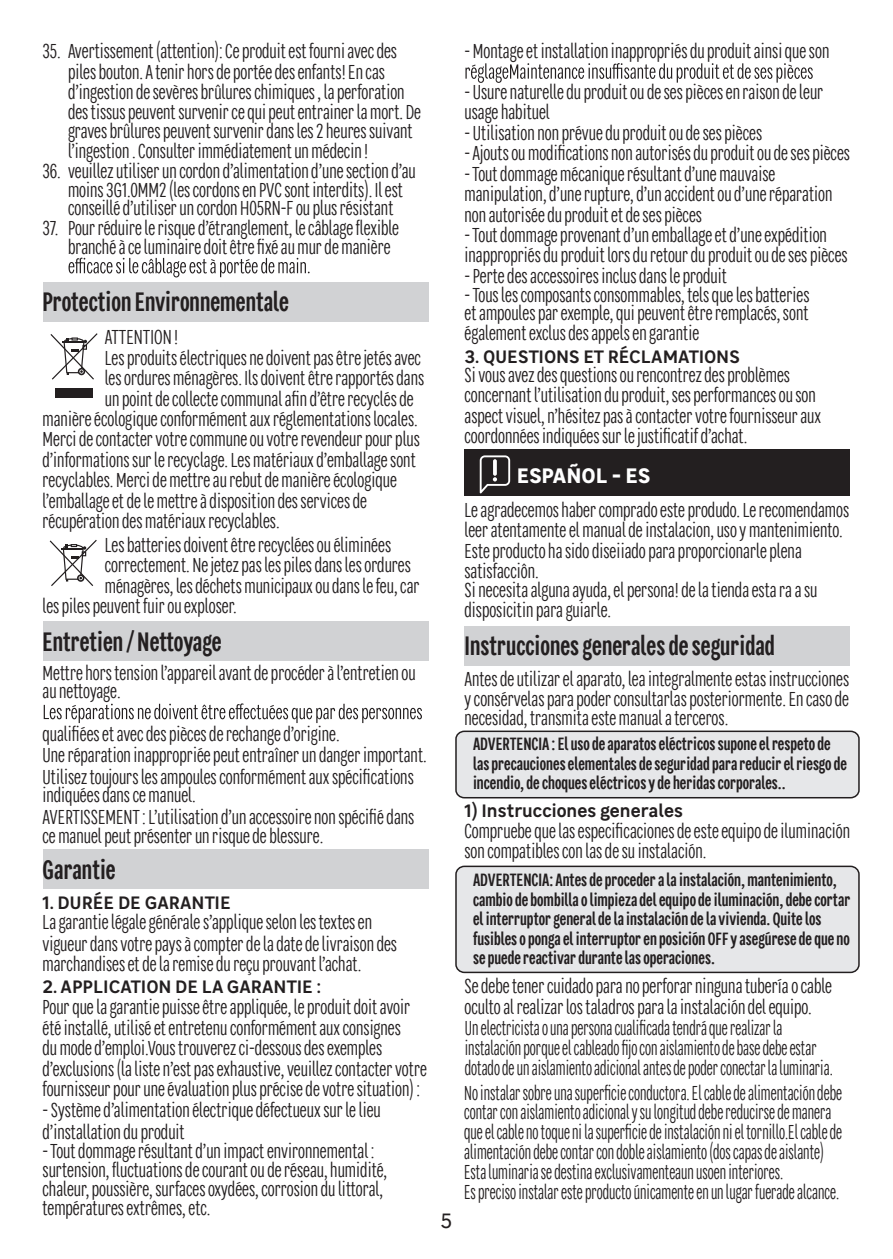
<style>
.page{position:relative;width:893px;height:1259px;background:#fff}
.page>*{position:absolute;margin:0;border:0;box-sizing:border-box;transform-origin:0 0}
.t1{font:700 27px "Leroy Merlin Sans Condensed";color:#231f20}
.t2{font:700 21px "Leroy Merlin Sans";color:#fff}
.t3{font:21px "Leroy Merlin Sans";color:#231f20;scale:.94 1}
.t4{font:20.4px/20.4px "Leroy Merlin Sans Condensed";color:#231f20}
.t5{font:20.4px/19.8px "Leroy Merlin Sans Condensed";color:#231f20;scale:.87 1}
.t6{font:700 18px/19.5px "Leroy Merlin Sans Condensed";color:#231f20}
.t7{font:600 18px "Leroy Merlin Sans";color:#231f20}
</style>
<div class="page">
<div style="left:43px;top:282px;width:385px;height:39px;background:#d1d2d4"></div>
<div style="left:43px;top:621px;width:385px;height:40px;background:#d1d2d4"></div>
<div style="left:43px;top:849px;width:385px;height:40px;background:#d1d2d4"></div>
<svg style="left:69px;top:258px;width:241px;height:19px"></svg>
<svg style="left:50px;top:333px;width:48px;height:46px"></svg>
<div style="left:55px;top:389px;width:37px;height:9px;background:#231f20"></div>
<svg style="left:50px;top:540px;width:47px;height:46px"></svg>
<svg style="left:44px;top:703px;width:378px;height:20px"></svg>
<div style="left:464px;top:449px;width:386px;height:47px;background:#231f20"></div>
<div style="left:464px;top:625px;width:386px;height:40px;background:#d1d2d4"></div>
<div style="left:456px;top:731px;width:403px;height:66px;background:#e6e7e9;border-radius:8px"></div>
<div style="left:455px;top:730px;width:405px;height:68px;border:2px solid #231f20;border-radius:8px"></div>
<div style="left:456px;top:866px;width:403px;height:106px;background:#e6e7e9;border-radius:8px"></div>
<div style="left:455px;top:865px;width:405px;height:108px;border:2px solid #231f20;border-radius:8px"></div>
<svg style="left:465px;top:63px;width:348px;height:20px"></svg>
<svg style="left:480px;top:455px;width:30px;height:38px"></svg>
<p class="t4" style="left:68px;top:41px;width:355px;text-indent:-26px">35. Avertissement (attention): Ce produit est fourni avec des piles bouton. Atenir hors de portée des enfants! En cas d’ingestion de sevères brûlures chimiques , la perforation des tissus peuvent survenir ce qui peut entrainer la mort. De graves brûlures peuvent survenir dans les 2 heures suivant l’ingestion . Consulter immédiatement un médecin !</p>
<p class="t4" style="left:68px;top:162px;width:349px;line-height:18.3px;text-indent:-26px">36. veuillez utiliser un cordon d’alimentation d’une section d’au moins 3G1.0MM2 (les cordons en PVC sont interdits). Il est conseillé d’utiliser un cordon H05RN-F ou plus résistant</p>
<p class="t4" style="left:68px;top:218px;width:333px;line-height:18.9px;text-indent:-26px">37. Pour réduire le risque d’étranglement, le câblage flexible branché à ce luminaire doit être fixé au mur de manière</p>
<h1 class="t1" style="left:43px;top:283px;width:248px">Protection Environnementale</h1>
<p class="t4" style="left:105px;top:326px;width:75px">ATTENTION !</p>
<p class="t4" style="left:105px;top:347px;width:318px">Les produits électriquesne doivent pasêtrejetésavec</p>
<p class="t4" style="left:105px;top:367px;width:321px">les ordures ménagères. Ilsdoivent êtrerapportés dans</p>
<p class="t4" style="left:105px;top:388px;width:310px">un point de collecte communal afind’êtrerecyclés de</p>
<p class="t4" style="left:43px;top:408px;width:377px">manière écologique conformément aux réglementations locales.</p>
<p class="t4" style="left:43px;top:428px;width:379px">Merci de contacter votre communeouvotrerevendeur pourplus</p>
<p class="t4" style="left:43px;top:449px;width:375px">d’informations surlerecyclage.Les matériaux d’emballage sont</p>
<p class="t4" style="left:43px;top:469px;width:356px">recyclables. Mercidemettreaurebut de manièreécologique</p>
<p class="t4" style="left:43px;top:490px;width:326px">l’emballage et delemettre àdispositiondesservicesde</p>
<p class="t4" style="left:43px;top:510px;width:239px">récupération desmatériaux recyclables.</p>
<p class="t4" style="left:105px;top:534px;width:288px">Les batteriesdoivent êtrerecyclées ou éliminées</p>
<p class="t4" style="left:105px;top:554px;width:308px">correctement. Nejetez pasles pilesdansles ordures</p>
<p class="t4" style="left:105px;top:575px;width:316px">ménagères, les déchets municipaux ou dansle feu,car</p>
<p class="t4" style="left:43px;top:595px;width:196px">lespilespeuvent fuir ouexploser.</p>
<h1 class="t1" style="left:43px;top:623px;width:181px">Entretien / Nettoyage</h1>
<p class="t4" style="left:43px;top:663px;width:375px;line-height:18.6px">Mettre horstensionl’appareilavantde procéderàl’entretienou au nettoyage.</p>
<p class="t4" style="left:43px;top:722px;width:386px;line-height:21.6px">qualifiées et avec despièces de rechanged’origine.<br>Une réparationinappropriée peutentraînerun danger important.<br>Utiliseztoujourslesampoules conformémentauxspécifications</p>
<p class="t4" style="left:43px;top:784px;width:373px;line-height:21.6px">indiquées dansce manuel.<br>AVERTISSEMENT: L’utilisationd’unaccessoire nonspécifié dans</p>
<p class="t4" style="left:43px;top:825px;width:282px">cemanuelpeutprésenterun risque de blessure.</p>
<h1 class="t1" style="left:43px;top:851px;width:75px">Garantie</h1>
<p class="t7" style="left:43px;top:888px;width:190px">1. DURÉE DE GARANTIE</p>
<p class="t4" style="left:43px;top:910px;width:356px;line-height:21.3px">Lagarantie légale générale s’appliqueselonles textes en vigueur dansvotre pays à compterde ladate de livraison des marchandisesetde laremise dureçu prouvant l’achat.</p>
<p class="t7" style="left:43px;top:972px;width:280px">2. APPLICATION DE LA GARANTIE :</p>
<p class="t4" style="left:43px;top:995px;width:386px">Pour que lagarantie puisse être appliquée, leproduit doitavoir été installé, utiliséet entretenu conformément aux consignes dumode d’emploi.Voustrouverez ci-dessous des exemples d’exclusions (la listen’est pas exhaustive,veuillezcontactervotre fournisseur pouruneévaluationplus précise devotre situation) :</p>
<p class="t4" style="left:43px;top:1099px;width:340px;line-height:21.3px">- Système d’alimentationélectriquedéfectueux sur le lieu d’installationduproduit</p>
<p class="t4" style="left:43px;top:1140px;width:346px;line-height:19.2px">-Toutdommagerésultantd’un impact environnemental : surtension, fluctuations de courantou deréseau, humidité, chaleur,poussière,surfacesoxydées,corrosiondu littoral, températuresextrêmes,etc.</p>
<p class="t3" style="left:441px;top:1203px;width:14px">5</p>
<p class="t4" style="left:464px;top:40px;width:366px">- Montageet installationinappropriés du produit ainsi que son</p>
<p class="t4" style="left:464px;top:81px;width:360px">- Usure naturelleduproduit ou de ses pièces en raison deleur usagehabituel</p>
<p class="t4" style="left:464px;top:122px;width:387px">- Utilisationnon prévuedu produit oude ses pièces -Ajoutsoumodificationsnonautorisés duproduit ou de ses pièces -Toutdommagemécaniquerésultant d’unemauvaise manipulation,d’une rupture, d’un accident oud’uneréparation nonautoriséedu produitet de sespièces -Toutdommageprovenant d’unemballage et d’uneexpédition inappropriés duproduit lors du retour du produit oude ses pièces</p>
<p class="t4" style="left:465px;top:266px;width:346px;line-height:18.9px">- Pertedes accessoires inclusdans le produit<br>-Tous les composantsconsommables,tels que les batteries et ampoules par exemple, quipeuventêtreremplacés,sont également exclus desappelsen garantie</p>
<p class="t7" style="left:464px;top:342px;width:277px">3. QUESTIONS ET RÉCLAMATIONS</p>
<p class="t4" style="left:464px;top:364px;width:358px">Sivousavez desquestionsourencontrez desproblèmes concernantl’utilisation duproduit, ses performancesou son aspect visuel,n’hésitez pas à contacter votre fournisseuraux coordonnéesindiquées surle justificatif d’achat.</p>
<p class="t2" style="left:517px;top:458px;width:135px">ESPAÑOL - ES</p>
<p class="t4" style="left:464px;top:499px;width:386px">Le agradecemos haber compradoeste produdo.Lerecomendamos leer atentamenteelmanual de instalacion,uso y mantenimiento.<br>Esteproducto hasido diseiiadopara proporcionarleplena satisfacciôn.<br>Sinecesitaalgunaayuda,el persona! de la tienda estara a su disposicitinpara guiarle.</p>
<h1 class="t1" style="left:464px;top:627px;width:312px">Instrucciones generales de seguridad</h1>
<p class="t4" style="left:464px;top:669px;width:386px;line-height:19.5px;text-align:justify">Antes deutilizar elaparato, lea integralmente estas instrucciones yconsérvelaspara poder consultarlas posteriormente. En caso de necesidad, transmitaestemanual a terceros.</p>
<p class="t6" style="left:473px;top:733px;width:376px">ADVERTENCIA : El uso de aparatos eléctricos supone el respeto de las precauciones elementales de seguridad para reducir el riesgo de incendio, de choques eléctricos y de heridas corporales..</p>
<p class="t7" style="left:464px;top:796px;width:220px">1) Instrucciones generales</p>
<p class="t4" style="left:464px;top:820px;width:387px">Compruebequelasespecificaciones deesteequipodeiluminación soncompatibles con lasdesuinstalación.</p>
<p class="t6" style="left:473px;top:869px;width:379px">ADVERTENCIA:Antes de proceder a la instalación, mantenimiento, cambio de bombilla o limpieza del equipo de iluminación, debe cortar el interruptor general de la instalación de la vivienda. Quite los fusibles o ponga el interruptor en posición OFF y asegúrese de que no se puede reactivar durante las operaciones.</p>
<p class="t4" style="left:464px;top:975px;width:370px">Sedebetener cuidado paranoperforarninguna tubería o cable oculto al realizarlos taladros para lainstalacióndel equipo.<br>Un electricista o una persona cualificada tendrá que realizar la instalación porque el cableado fijo con aislamiento de base debe estar dotado de un aislamiento adicional antes de poder conectar la luminaria.</p>
<p class="t5" style="left:464px;top:1082px;width:436px">No instalar sobre una superficie conductora. El cable de alimentación debe contar con aislamiento adicional y su longitud debe reducirse de manera que el cable no toque ni la superficie de instalación ni el tornillo.El cable de alimentación debe contar con doble aislamiento (dos capas de aislante)<br>Esta luminaria se destina exclusivamenteaun usoen interiores.<br>Es preciso instalar este producto únicamente en un lugar fuerade alcance.</p>
</div>
